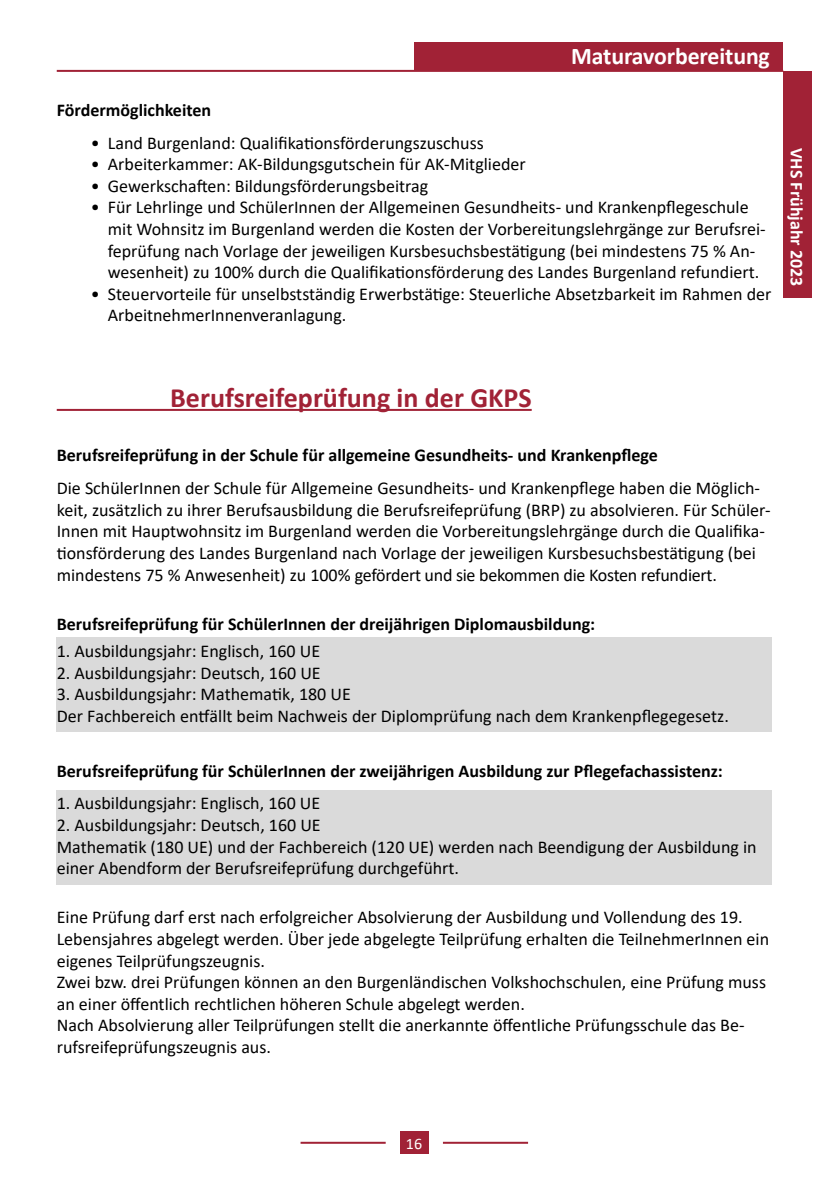
<style>
.page{position:relative;width:840px;height:1191px;background:#fff}
.page>*{position:absolute;margin:0;border:0;box-sizing:border-box;transform-origin:0 0}
.t1{font:700 28px "Calibri";color:#a12236}
.t2{font:700 24px "Calibri";letter-spacing:-.005em;color:#fff}
.t3{font:18px/21.6px "Calibri";color:#000}
.t4{font:700 18px "Calibri";color:#000}
.t5{font:700 18px "Calibri";color:#fff}
.t6{font:16px "Calibri";color:#fff}
</style>
<div class="page">
<div style="left:414px;top:43px;width:368px;height:28px;background:#a12236"></div>
<hr style="left:57px;top:70px;width:725px;height:2px;background:#a12236">
<div style="left:782px;top:71px;width:29px;height:227px;background:#a12236"></div>
<hr style="left:300px;top:1141px;width:85px;height:2px;background:#a12236">
<hr style="left:442px;top:1141px;width:85px;height:2px;background:#a12236">
<div style="left:399px;top:1131px;width:29px;height:23px;background:#a12236"></div>
<hr style="left:57px;top:409px;width:474px;height:2px;background:#a12236">
<div style="left:57px;top:638px;width:714px;height:29px;background:#dadada"></div>
<div style="left:57px;top:659px;width:714px;height:30px;background:#dadada"></div>
<div style="left:57px;top:681px;width:714px;height:29px;background:#dadada"></div>
<div style="left:57px;top:703px;width:714px;height:29px;background:#dadada"></div>
<div style="left:57px;top:790px;width:714px;height:29px;background:#dadada"></div>
<div style="left:57px;top:812px;width:714px;height:29px;background:#dadada"></div>
<div style="left:57px;top:833px;width:714px;height:51px;background:#dadada"></div>
<h2 class="t2" style="left:571px;top:39px;width:200px">Maturavorbereitung</h2>
<p class="t4" style="left:57px;top:97px;width:156px">Fördermöglichkeiten</p>
<p class="t3" style="left:91px;top:131px;width:394px">• Land Burgenland: Qualifikationsförderungszuschuss</p>
<p class="t3" style="left:91px;top:153px;width:436px">• Arbeiterkammer: AK-Bildungsgutschein für AK-Mitglieder</p>
<p class="t3" style="left:91px;top:174px;width:339px">• Gewerkschaften: Bildungsförderungsbeitrag</p>
<p class="t3" style="left:108px;top:196px;width:659px;text-indent:-17px">• Für Lehrlinge und SchülerInnen der Allgemeinen Gesundheits- und Krankenpflegeschule mit Wohnsitz im Burgenland werden die Kosten der Vorbereitungslehrgänge zur Berufsrei&shy;feprüfung nach Vorlage der jeweiligen Kursbesuchsbestätigung (bei mindestens 75 % An&shy;wesenheit) zu 100% durch die Qualifikationsförderung des Landes Burgenland refundiert.</p>
<p class="t3" style="left:108px;top:282px;width:664px;text-indent:-17px">• Steuervorteile für unselbstständig Erwerbstätige: Steuerliche Absetzbarkeit im Rahmen der<br>ArbeitnehmerInnenveranlagung.</p>
<p class="t5" style="left:808px;top:148px;width:140px;rotate:90deg">VHS Frühjahr 2023</p>
<h1 class="t1" style="left:170px;top:377px;width:363px">Berufsreifeprüfung in der GKPS</h1>
<p class="t4" style="left:57px;top:442px;width:602px">Berufsreifeprüfung in der Schule für allgemeine Gesundheits- und Krankenpflege</p>
<p class="t3" style="left:57px;top:477px;width:714px">Die SchülerInnen der Schule für Allgemeine Gesundheits- und Krankenpflege haben die Möglich&shy;keit, zusätzlich zu ihrer Berufsausbildung die Berufsreifeprüfung (BRP) zu absolvieren. Für Schüler-Innen mit Hauptwohnsitz im Burgenland werden die Vorbereitungslehrgänge durch die Qualifika&shy;tionsförderung des Landes Burgenland nach Vorlage der jeweiligen Kursbesuchsbestätigung (bei mindestens 75 % Anwesenheit) zu 100% gefördert und sie bekommen die Kosten refundiert.</p>
<p class="t4" style="left:57px;top:611px;width:539px">Berufsreifeprüfung für SchülerInnen der dreijährigen Diplomausbildung:</p>
<p class="t3" style="left:57px;top:639px;width:265px">1. Ausbildungsjahr: Englisch, 160 UE</p>
<p class="t3" style="left:57px;top:661px;width:265px">2. Ausbildungsjahr: Deutsch, 160 UE</p>
<p class="t3" style="left:57px;top:683px;width:673px">3. Ausbildungsjahr: Mathematik, 180 UE<br>Der Fachbereich entfällt beim Nachweis der Diplomprüfung nach dem Krankenpflegegesetz.</p>
<p class="t4" style="left:57px;top:758px;width:667px">Berufsreifeprüfung für SchülerInnen der zweijährigen Ausbildung zur Pflegefachassistenz:</p>
<p class="t3" style="left:57px;top:792px;width:265px">1. Ausbildungsjahr: Englisch, 160 UE</p>
<p class="t3" style="left:57px;top:814px;width:701px">2. Ausbildungsjahr: Deutsch, 160 UE<br>Mathematik (180 UE) und der Fachbereich (120 UE) werden nach Beendigung der Ausbildung in einer Abendform der Berufsreifeprüfung durchgeführt.</p>
<p class="t3" style="left:57px;top:906px;width:713px">Eine Prüfung darf erst nach erfolgreicher Absolvierung der Ausbildung und Vollendung des 19.<br>Lebensjahres abgelegt werden. Über jede abgelegte Teilprüfung erhalten die TeilnehmerInnen ein eigenes Teilprüfungszeugnis.<br>Zwei bzw. drei Prüfungen können an den Burgenländischen Volkshochschulen, eine Prüfung muss an einer öffentlich rechtlichen höheren Schule abgelegt werden.<br>Nach Absolvierung aller Teilprüfungen stellt die anerkannte öffentliche Prüfungsschule das Be&shy;rufsreifeprüfungszeugnis aus.</p>
<p class="t6" style="left:406px;top:1132px;width:18px">16</p>
</div>
